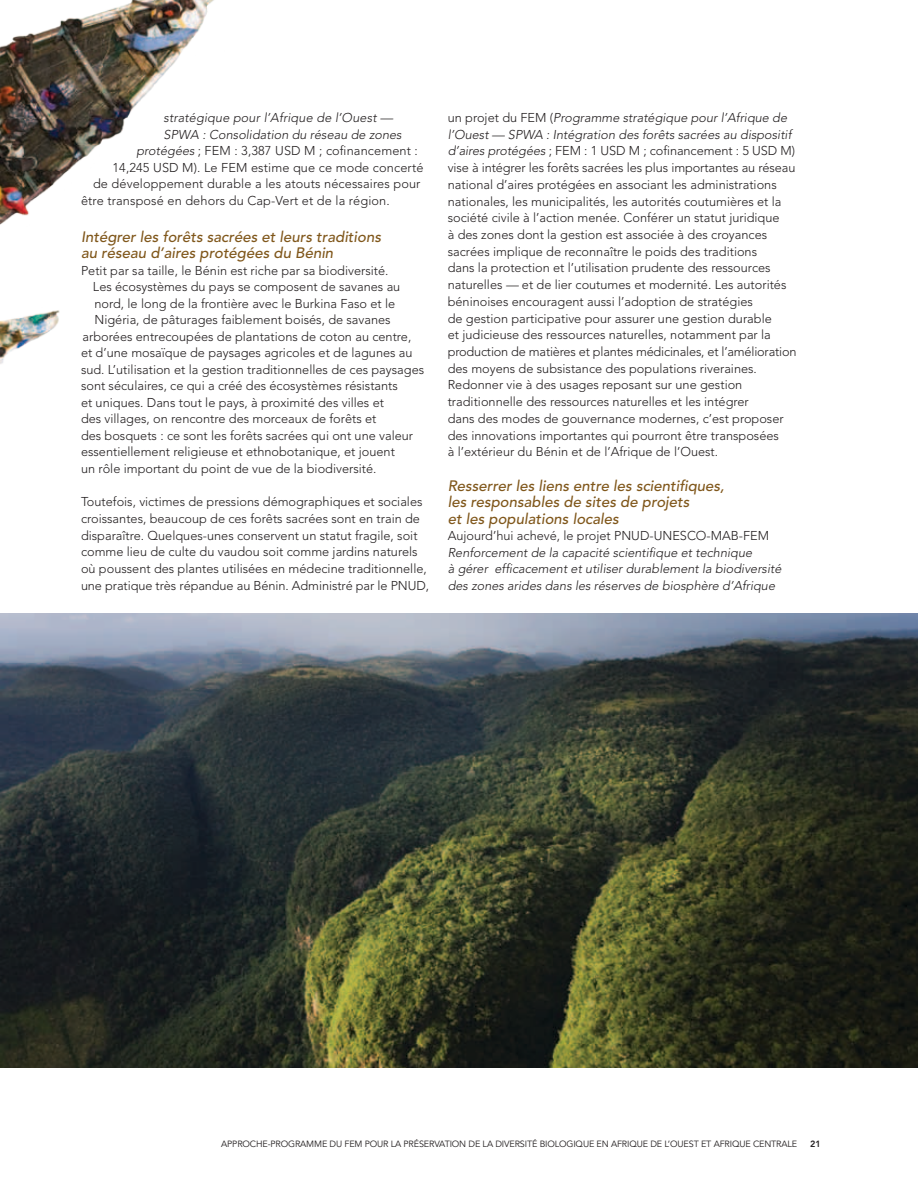
<style>
.page{position:relative;width:918px;height:1188px;background:#fff}
.page>*{position:absolute;margin:0;border:0;box-sizing:border-box;transform-origin:0 0}
.t1{font:italic 500 15px/16.5px "Avenir";color:#80571b}
.t2{font:300 12.75px/16.6px "Avenir";color:#231f20}
.t3{font:italic 300 12.75px/16.5px "Avenir";color:#231f20}
.t4{font:9px "Avenir";letter-spacing:-.015em;color:#231f20}
.t5{font:800 9px "Avenir";color:#231f20}
.s1{font-style:italic}
</style>
<div class="page">
<img style="left:0;top:614px;width:918px;height:454px">
<img style="left:0;top:0;width:214px;height:364px">
<p class="t3" style="left:164px;top:110px;width:231px">stratégique pour l’Afrique de l’Ouest —</p>
<p class="t3" style="left:164px;top:126px;width:240px">SPWA : Consolidation du réseau de zones</p>
<p class="t2" style="left:136px;top:143px;width:283px"><span class="s1">protégées</span> ; FEM : 3,387 USD M ; cofinancement :</p>
<p class="t2" style="left:112px;top:159px;width:312px">14,245 USD M). Le FEM estime que ce mode concerté</p>
<p class="t2" style="left:93px;top:176px;width:329px">de développement durable a les atouts nécessaires pour</p>
<p class="t2" style="left:81px;top:192px;width:310px">être transposé en dehors du Cap-Vert et de la région.</p>
<p class="t1" style="left:81px;top:229px;width:302px">Intégrer les forêts sacrées et leurs traditions au réseau d’aires protégées du Bénin</p>
<p class="t2" style="left:81px;top:262px;width:309px">Petit par sa taille, le Bénin est riche par sa biodiversité.</p>
<p class="t2" style="left:93px;top:279px;width:309px">Les écosystèmes du pays se composent de savanes au</p>
<p class="t2" style="left:95px;top:295px;width:302px">nord, le long de la frontière avec le Burkina Faso et le</p>
<p class="t2" style="left:95px;top:312px;width:298px">Nigéria, de pâturages faiblement boisés, de savanes</p>
<p class="t2" style="left:83px;top:328px;width:330px">arborées entrecoupées de plantations de coton au centre,</p>
<p class="t2" style="left:81px;top:345px;width:333px">et d’une mosaïque de paysages agricoles et de lagunes au</p>
<p class="t2" style="left:81px;top:361px;width:345px">sud. L’utilisation et la gestion traditionnelles de ces paysages</p>
<p class="t2" style="left:81px;top:378px;width:319px">sont séculaires, ce qui a créé des écosystèmes résistants</p>
<p class="t2" style="left:81px;top:394px;width:305px">et uniques. Dans tout le pays, à proximité des villes et</p>
<p class="t2" style="left:81px;top:411px;width:297px">des villages, on rencontre des morceaux de forêts et</p>
<p class="t2" style="left:81px;top:427px;width:334px">des bosquets : ce sont les forêts sacrées qui ont une valeur</p>
<p class="t2" style="left:81px;top:444px;width:315px">essentiellement religieuse et ethnobotanique, et jouent</p>
<p class="t2" style="left:81px;top:460px;width:297px">un rôle important du point de vue de la biodiversité.</p>
<p class="t2" style="left:81px;top:493px;width:350px">Toutefois, victimes de pressions démographiques et sociales croissantes, beaucoup de ces forêts sacrées sont en train de disparaître. Quelques-unes conservent un statut fragile, soit comme lieu de culte du vaudou soit comme jardins naturels où poussent des plantes utilisées en médecine traditionnelle, une pratique très répandue au Bénin. Administré par le PNUD,</p>
<p class="t2" style="left:448px;top:109px;width:350px">un projet du FEM (<span class="s1">Programme stratégique pour l’Afrique de l’Ouest — SPWA : Intégration des forêts sacrées au dispositif d’aires protégées</span> ; FEM : 1 USD M ; cofinancement : 5 USD M) vise à intégrer les forêts sacrées les plus importantes au réseau national d’aires protégées en associant les administrations nationales, les municipalités, les autorités coutumières et la société civile à l’action menée. Conférer un statut juridique<br>à des zones dont la gestion est associée à des croyances sacrées implique de reconnaître le poids des traditions<br>dans la protection et l’utilisation prudente des ressources naturelles <span class="s1">—</span> et de lier coutumes et modernité. Les autorités béninoises encouragent aussi l’adoption de stratégies<br>de gestion participative pour assurer une gestion durable<br>et judicieuse des ressources naturelles, notamment par la production de matières et plantes médicinales, et l’amélioration des moyens de subsistance des populations riveraines.<br>Redonner vie à des usages reposant sur une gestion traditionnelle des ressources naturelles et les intégrer<br>dans des modes de gouvernance modernes, c’est proposer des innovations importantes qui pourront être transposées<br>à l’extérieur du Bénin et de l’Afrique de l’Ouest.</p>
<p class="t1" style="left:448px;top:478px;width:278px">Resserrer les liens entre les scientifiques, les responsables de sites de projets<br>et les populations locales</p>
<p class="t2" style="left:448px;top:528px;width:323px">Aujourd’hui achevé, le projet PNUD-UNESCO-MAB-FEM</p>
<p class="t3" style="left:448px;top:544px;width:335px">Renforcement de la capacité scientifique et technique<br>à gérer efficacement et utiliser durablement la biodiversité des zones arides dans les réserves de biosphère d’Afrique</p>
<p class="t4" style="left:221px;top:1139px;width:578px">APPROCHE-PROGRAMME DU FEM POUR LA PRÉSERVATION DE LA DIVERSITÉ BIOLOGIQUE EN AFRIQUE DE L’OUEST ET AFRIQUE CENTRALE</p>
<p class="t5" style="left:810px;top:1139px;width:12px">21</p>
</div>
